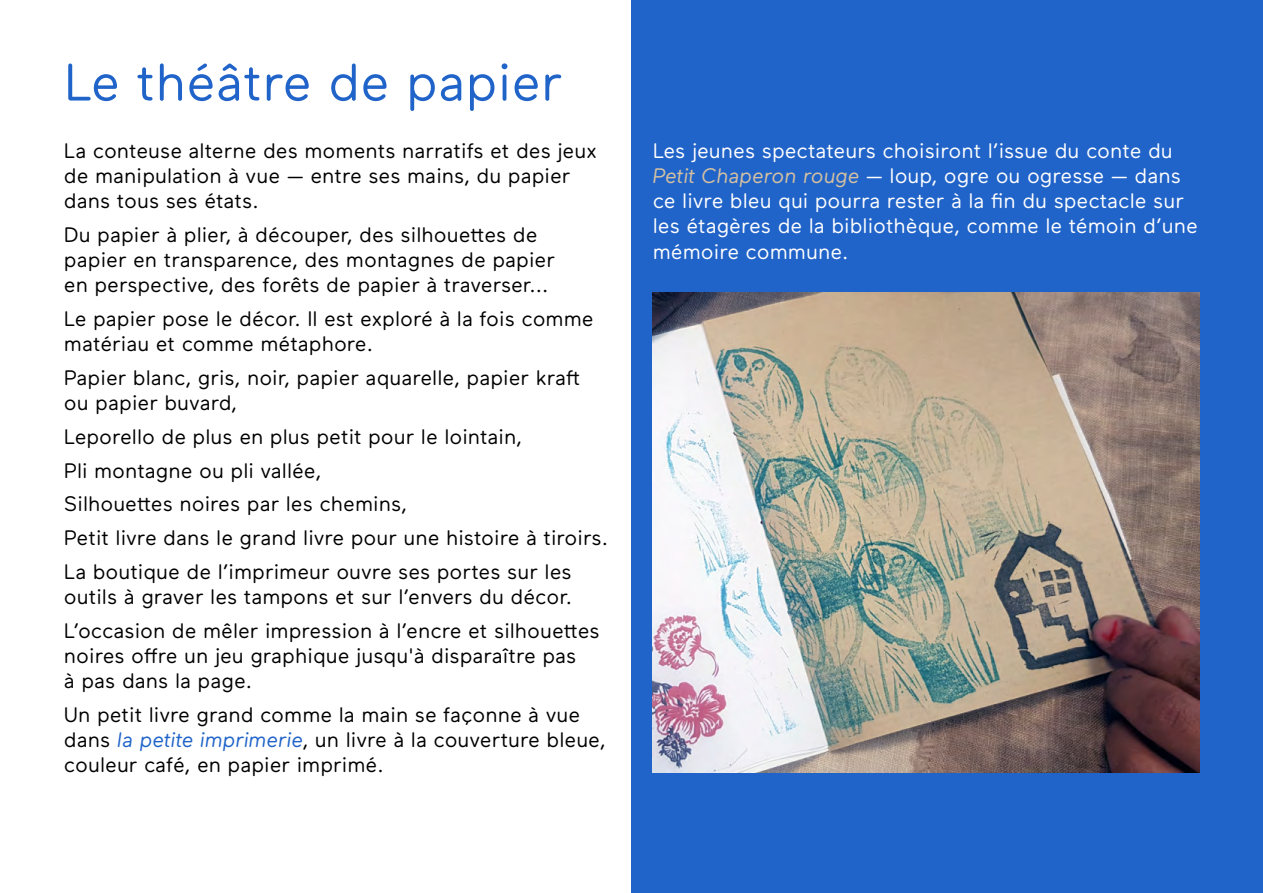
<style>
.page{position:relative;width:1263px;height:893px;background:#fff}
.page>*{position:absolute;margin:0;border:0;box-sizing:border-box;transform-origin:0 0}
.t1{font:52.5px "Maax Rounded";color:#2164c9}
.t2{font:21px/25.2px "Maax Rounded";color:#000}
.t3{font:21px/25.2px "Maax Rounded";color:#fff}
.s1{font-style:italic;color:#2164c9}
.s2{font-style:italic;color:#d5c1a2}
</style>
<div class="page">
<div style="left:631px;top:0;width:632px;height:893px;background:#2164c9"></div>
<img style="left:653px;top:292px;width:546px;height:480px">
<h1 class="t1" style="left:64px;top:49px;width:500px">Le théâtre de papier</h1>
<p class="t2" style="left:64px;top:137px;width:534px">La conteuse alterne des moments narratifs et des jeux de manipulation à vue — entre ses mains, du papier dans tous ses états.</p>
<p class="t2" style="left:64px;top:221px;width:493px">Du papier à plier, à découper, des silhouettes de papier en transparence, des montagnes de papier en perspective, des forêts de papier à traverser...</p>
<p class="t2" style="left:64px;top:305px;width:531px">Le papier pose le décor. Il est exploré à la fois comme matériau et comme métaphore.</p>
<p class="t2" style="left:64px;top:364px;width:518px">Papier blanc, gris, noir, papier aquarelle, papier kraft ou papier buvard,</p>
<p class="t2" style="left:64px;top:419px;width:545px;line-height:33.8px">Leporello de plus en plus petit pour le lointain,<br>Pli montagne ou pli vallée,<br>Silhouettes noires par les chemins,<br>Petit livre dans le grand livre pour une histoire à tiroirs.<br>La boutique de l’imprimeur ouvre ses portes sur les</p>
<p class="t2" style="left:64px;top:579px;width:537px;line-height:33.8px">outils à graver les tampons et sur l’envers du décor.<br>L’occasion de mêler impression à l’encre et silhouettes</p>
<p class="t2" style="left:64px;top:642px;width:514px">noires offre un jeu graphique jusqu'à disparaître pas à pas dans la page.</p>
<p class="t2" style="left:64px;top:701px;width:543px">Un petit livre grand comme la main se façonne à vue dans <span class="s1">la petite imprimerie</span>, un livre à la couverture bleue, couleur café, en papier imprimé.</p>
<p class="t3" style="left:653px;top:137px;width:547px">Les jeunes spectateurs choisiront l’issue du conte du <span class="s2">Petit Chaperon rouge</span> — loup, ogre ou ogresse — dans ce livre bleu qui pourra rester à la fin du spectacle sur les étagères de la bibliothèque, comme le témoin d’une mémoire commune.</p>
</div>
